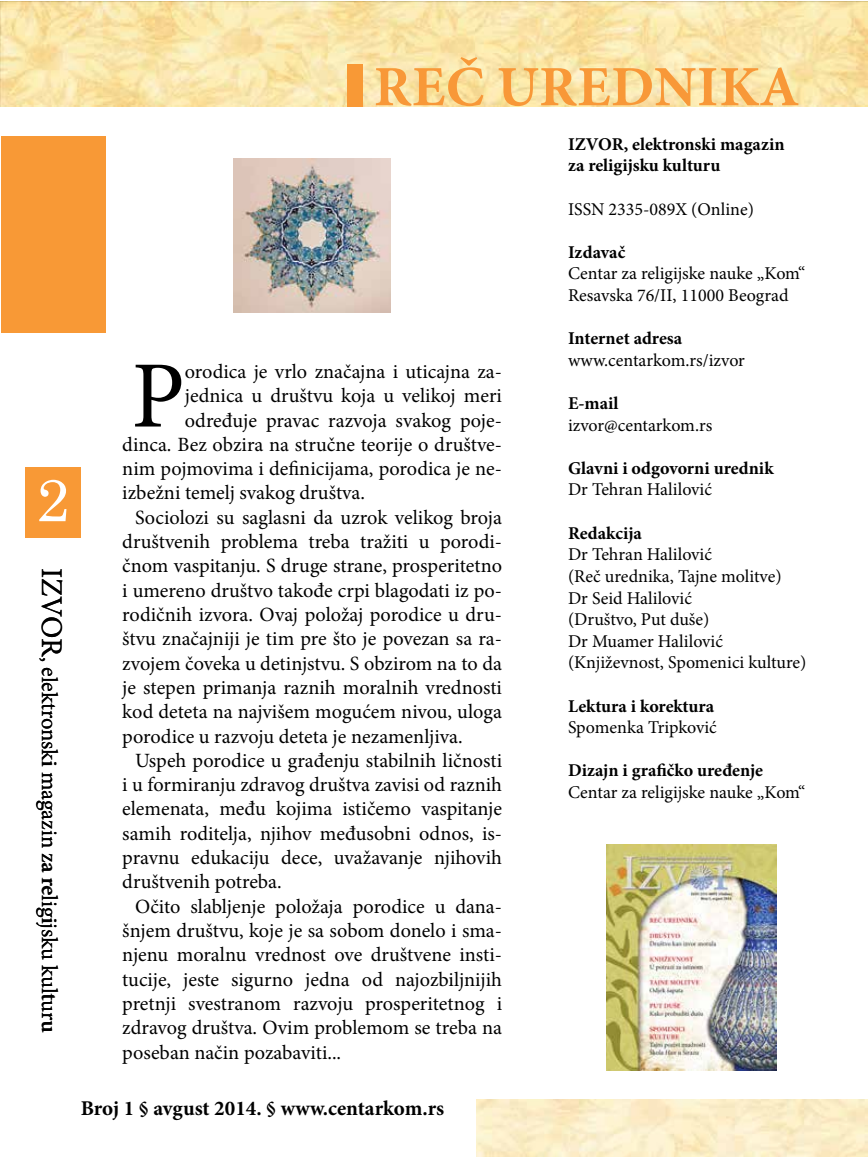
<style>
.page{position:relative;width:868px;height:1157px;background:#fff}
.page>*{position:absolute;margin:0;border:0;box-sizing:border-box;transform-origin:0 0}
.t1{font:94.95px "Minion Pro";color:#000}
.t2{font:60px "Century";color:#fff}
.t3{font:700 57px "Minion Pro";letter-spacing:.01em;color:#f89838}
.t4{font:22.5px "Minion Pro";letter-spacing:-.005em;color:#000}
.t5{font:700 21px "Minion Pro";color:#000}
.t6{font:20.25px "Minion Pro";color:#000}
.t7{font:18px/21.6px "Minion Pro";color:#000}
.t8{font:700 18px/21.6px "Minion Pro";color:#000}
.s1{font-size:30px}
</style>
<div class="page">
<img style="left:0;top:2px;width:867px;height:104px">
<div style="left:25px;top:467px;width:56px;height:69px;background:#f89936"></div>
<div style="left:25px;top:469px;width:56px;height:68px;background:#f89936"></div>
<div style="left:347px;top:64px;width:15px;height:42px;background:#f89936"></div>
<div style="left:1px;top:137px;width:105px;height:196px;background:#f89936"></div>
<img style="left:606px;top:844px;width:170px;height:226px">
<img style="left:233px;top:158px;width:158px;height:154px">
<h2 class="t2" style="left:36px;top:449px;width:35px">2</h2>
<p class="t4" style="left:64px;top:568px;width:466px;rotate:90deg"><span class="s1">IZVOR</span>, elektronski magazin za religijsku kulturu</p>
<h3 class="t3" style="left:374px;top:47px;width:427px">REČ UREDNIKA</h3>
<p class="t8" style="left:568px;top:133px;width:218px">IZVOR, elektronski magazin za religijsku kulturu</p>
<p class="t7" style="left:568px;top:198px;width:187px">ISSN 2335-089X (Online)</p>
<p class="t8" style="left:568px;top:241px;width:59px">Izdavač</p>
<p class="t7" style="left:568px;top:263px;width:239px">Centar za religijske nauke „Kom“<br>Resavska 76/II, 11000 Beograd</p>
<p class="t8" style="left:568px;top:327px;width:116px">Internet adresa</p>
<p class="t7" style="left:568px;top:349px;width:178px">www.centarkom.rs/izvor</p>
<p class="t8" style="left:568px;top:392px;width:52px">E-mail</p>
<p class="t7" style="left:568px;top:414px;width:146px">izvor@centarkom.rs</p>
<p class="t8" style="left:568px;top:457px;width:207px">Glavni i odgovorni urednik</p>
<p class="t7" style="left:568px;top:479px;width:145px">Dr Tehran Halilović</p>
<p class="t8" style="left:568px;top:522px;width:75px">Redakcija</p>
<p class="t7" style="left:568px;top:544px;width:240px">Dr Tehran Halilović<br>(Reč urednika, Tajne molitve)<br>Dr Seid Halilović<br>(Društvo, Put duše)<br>Dr Muamer Halilović (Književnost, Spomenici kulture)</p>
<p class="t8" style="left:568px;top:694px;width:148px">Lektura i korektura</p>
<p class="t7" style="left:568px;top:716px;width:150px">Spomenka Tripković</p>
<p class="t8" style="left:568px;top:759px;width:197px">Dizajn i grafičko uređenje</p>
<p class="t7" style="left:568px;top:781px;width:239px">Centar za religijske nauke „Kom“</p>
<h1 class="t1" style="left:131px;top:332px;width:55px">P</h1>
<p class="t6" style="left:185px;top:358px;width:319px">orodica je vrlo značajna i uticajna za-</p>
<p class="t6" style="left:185px;top:382px;width:319px">jednica u društvu koja u velikoj meri</p>
<p class="t6" style="left:185px;top:406px;width:319px">određuje pravac razvoja svakog poje-</p>
<p class="t6" style="left:122px;top:431px;width:381px">dinca. Bez obzira na stručne teorije o društve-</p>
<p class="t6" style="left:122px;top:455px;width:381px">nim pojmovima i definicijama, porodica je ne-</p>
<p class="t6" style="left:122px;top:479px;width:244px">izbežni temelj svakog društva.</p>
<p class="t6" style="left:135px;top:504px;width:368px">Sociolozi su saglasni da uzrok velikog broja</p>
<p class="t6" style="left:122px;top:528px;width:381px">društvenih problema treba tražiti u porodi-</p>
<p class="t6" style="left:122px;top:552px;width:381px">čnom vaspitanju. S druge strane, prosperitetno</p>
<p class="t6" style="left:122px;top:576px;width:381px">i umereno društvo takođe crpi blagodati iz po-</p>
<p class="t6" style="left:122px;top:601px;width:381px">rodičnih izvora. Ovaj položaj porodice u dru-</p>
<p class="t6" style="left:122px;top:625px;width:381px">štvu značajniji je tim pre što je povezan sa ra-</p>
<p class="t6" style="left:122px;top:649px;width:381px">zvojem čoveka u detinjstvu. S obzirom na to da</p>
<p class="t6" style="left:122px;top:674px;width:381px">je stepen primanja raznih moralnih vrednosti</p>
<p class="t6" style="left:122px;top:698px;width:381px">kod deteta na najvišem mogućem nivou, uloga</p>
<p class="t6" style="left:122px;top:722px;width:342px">porodice u razvoju deteta je nezamenljiva.</p>
<p class="t6" style="left:135px;top:747px;width:368px">Uspeh porodice u građenju stabilnih ličnosti</p>
<p class="t6" style="left:122px;top:771px;width:381px">i u formiranju zdravog društva zavisi od raznih</p>
<p class="t6" style="left:122px;top:795px;width:381px">elemenata, među kojima ističemo vaspitanje</p>
<p class="t6" style="left:122px;top:819px;width:381px">samih roditelja, njihov međusobni odnos, is-</p>
<p class="t6" style="left:122px;top:844px;width:381px">pravnu edukaciju dece, uvažavanje njihovih</p>
<p class="t6" style="left:122px;top:868px;width:161px">društvenih potreba.</p>
<p class="t6" style="left:135px;top:892px;width:368px">Očito slabljenje položaja porodice u dana-</p>
<p class="t6" style="left:122px;top:917px;width:381px">šnjem društvu, koje je sa sobom donelo i sma-</p>
<p class="t6" style="left:122px;top:941px;width:381px">njenu moralnu vrednost ove društvene insti-</p>
<p class="t6" style="left:122px;top:965px;width:381px">tucije, jeste sigurno jedna od najozbiljnijih</p>
<p class="t6" style="left:122px;top:990px;width:381px">pretnji svestranom razvoju prosperitetnog i</p>
<p class="t6" style="left:122px;top:1014px;width:381px">zdravog društva. Ovim problemom se treba na</p>
<p class="t6" style="left:122px;top:1038px;width:220px">poseban način pozabaviti...</p>
<p class="t5" style="left:81px;top:1093px;width:365px">Broj 1 § avgust 2014. § www.centarkom.rs</p>
</div>
